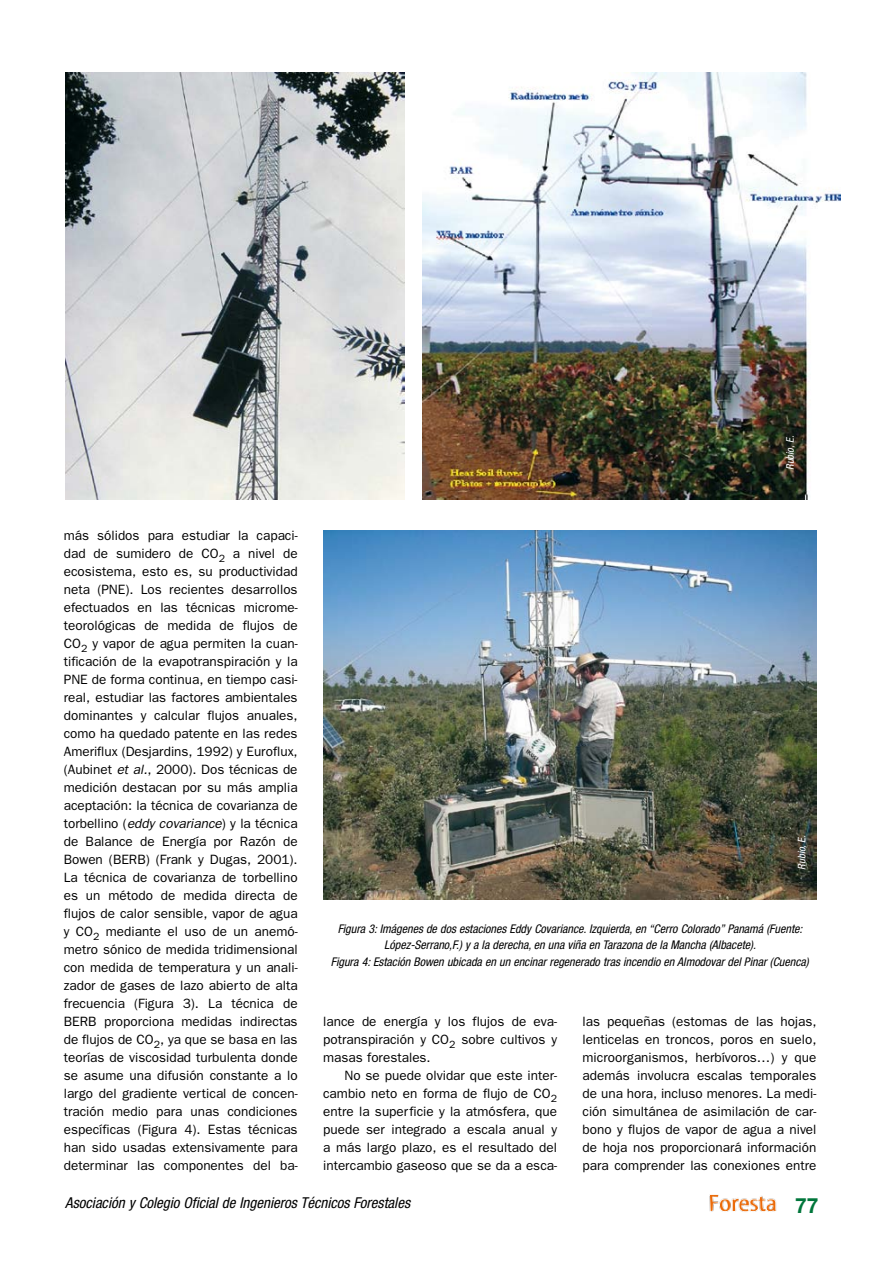
<style>
.page{position:relative;width:893px;height:1263px;background:#fff}
.page>*{position:absolute;margin:0;border:0;box-sizing:border-box;transform-origin:0 0}
.t1{font:700 21px "Helvetica Neue";color:#00763b}
.t2{font:italic condensed 15px "Helvetica Neue";color:#000}
.t3{font:13.5px/18px "Franklin Gothic";color:#000;text-align:justify}
.t4{font:italic condensed 12px/16.5px "Helvetica Neue";color:#000;text-align:center}
.t5{font:italic condensed 10.5px "Helvetica Neue";color:#fff}
.s1{font-style:italic}
</style>
<div class="page">
<img style="left:709px;top:1195px;width:67px;height:17px">
<img style="left:65px;top:72px;width:339px;height:428px">
<img style="left:422px;top:72px;width:419px;height:428px">
<img style="left:323px;top:530px;width:493px;height:369px">
<p class="t3" style="left:64px;top:526px;width:235px">más sólidos para estudiar la capaci&shy;dad de sumidero de CO<sub>2</sub> a nivel de ecosistema, esto es, su productividad neta (PNE). Los recientes desarrollos efectuados en las técnicas microme&shy;teorológicas de medida de flujos de CO<sub>2</sub> y vapor de agua permiten la cuan&shy;tificación de la evapotranspiración y la PNE de forma continua, en tiempo casi&shy;real, estudiar las factores ambientales dominantes y calcular flujos anuales, como ha quedado patente en las redes Ameriflux (Desjardins, 1992) y Euroflux, (Aubinet <span class="s1">et al.</span>, 2000). Dos técnicas de medición destacan por su más amplia aceptación: la técnica de covarianza de torbellino (<span class="s1">eddy covariance</span>) y la técnica de Balance de Energía por Razón de Bowen (BERB) (Frank y Dugas, 2001).<br>La técnica de covarianza de torbellino es un método de medida directa de flujos de calor sensible, vapor de agua y CO<sub>2</sub> mediante el uso de un anemó&shy;metro sónico de medida tridimensional con medida de temperatura y un anali&shy;zador de gases de lazo abierto de alta frecuencia (Figura 3). La técnica de BERB proporciona medidas indirectas de flujos de CO<sub>2</sub>, ya que se basa en las teorías de viscosidad turbulenta donde se asume una difusión constante a lo largo del gradiente vertical de concen&shy;tración medio para unas condiciones específicas (Figura 4). Estas técnicas han sido usadas extensivamente para determinar las componentes del ba-</p>
<p class="t5" style="left:784px;top:470px;width:36px;rotate:-90deg">Rubio, E.</p>
<p class="t5" style="left:796px;top:869px;width:36px;rotate:-90deg">Rubio, E.</p>
<p class="t4" style="left:331px;top:920px;width:479px">Figura 3: Imágenes de dos estaciones Eddy Covariance. Izquierda, en “Cerro Colorado” Panamá (Fuente:<br>López-Serrano,F.) y a la derecha, en una viña en Tarazona de la Mancha (Albacete).<br>Figura 4: Estación Bowen ubicada en un encinar regenerado tras incendio en Almodovar del Pinar (Cuenca)</p>
<p class="t3" style="left:323px;top:1012px;width:235px">lance de energía y los flujos de eva-</p>
<p class="t3" style="left:323px;top:1030px;width:235px">potranspiración y CO<sub>2</sub> sobre cultivos y</p>
<p class="t3" style="left:323px;top:1048px;width:109px">masas forestales.</p>
<p class="t3" style="left:344px;top:1066px;width:214px">No se puede olvidar que este inter-</p>
<p class="t3" style="left:323px;top:1084px;width:235px">cambio neto en forma de flujo de CO<sub>2</sub></p>
<p class="t3" style="left:323px;top:1102px;width:235px">entre la superficie y la atmósfera, que</p>
<p class="t3" style="left:323px;top:1120px;width:235px">puede ser integrado a escala anual y</p>
<p class="t3" style="left:323px;top:1138px;width:235px">a más largo plazo, es el resultado del</p>
<p class="t3" style="left:323px;top:1156px;width:235px">intercambio gaseoso que se da a esca-</p>
<p class="t3" style="left:583px;top:1012px;width:235px">las pequeñas (estomas de las hojas, lenticelas en troncos, poros en suelo, microorganismos, herbívoros…) y que además involucra escalas temporales de una hora, incluso menores. La medi&shy;ción simultánea de asimilación de car&shy;bono y flujos de vapor de agua a nivel de hoja nos proporcionará información para comprender las conexiones entre</p>
<p class="t2" style="left:65px;top:1194px;width:346px">Asociación y Colegio Oficial de Ingenieros Técnicos Forestales</p>
<p class="t1" style="left:795px;top:1192px;width:25px">77</p>
</div>
